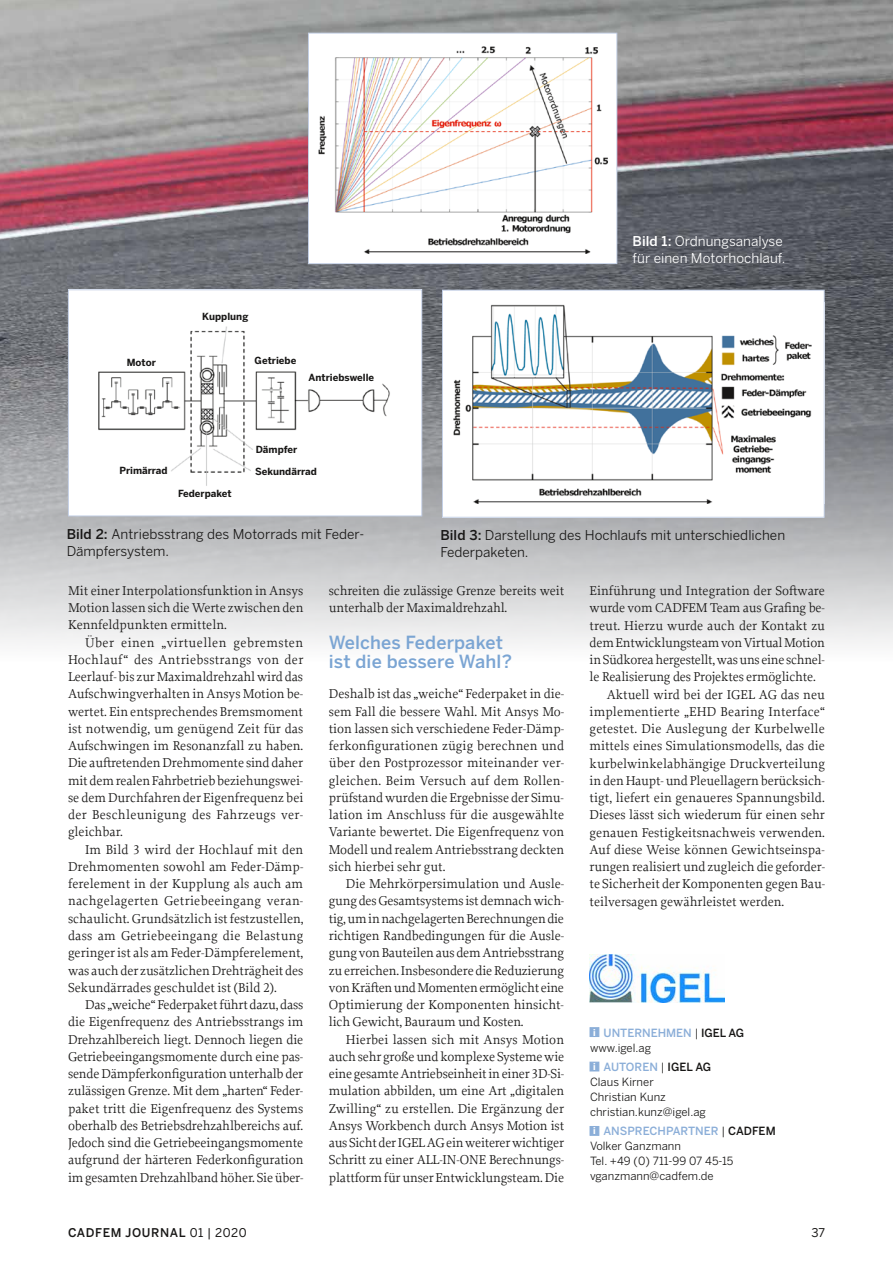
<style>
.page{position:relative;width:893px;height:1263px;background:#fff}
.page>*{position:absolute;margin:0;border:0;box-sizing:border-box;transform-origin:0 0}
.t1{font:500 18px/19.5px "Benton Sans";letter-spacing:.01em;color:#7ba5d3}
.t2{font:13.5px/17.2px "Proforma";color:#181716;text-align:justify}
.t3{font:13.5px/17.2px "Benton Sans";color:#181716}
.t4{font:13.5px/17.2px "Benton Sans";color:#fff}
.t5{font:13.5px "Proforma";letter-spacing:-.02em;color:#181716}
.t6{font:500 12px "Benton Sans";letter-spacing:.05em;color:#181716}
.t7{font:12px "Benton Sans";color:#181716}
.t8{font:11.25px/15px "Benton Sans";color:#181716}
.t9{font:700 9.75px "Benton Sans";letter-spacing:.005em;color:#181716}
.t10{font:900 condensed 9.3px "Frutiger";color:#fff}
.s1{font-weight:500}
.s2{font-weight:500;color:#8baed8}
.s3{font-weight:400}
</style>
<div class="page">
<img style="left:0;top:0;width:893px;height:645px">
<div style="left:590px;top:1027px;width:9px;height:10px;background:#8baed8;border:1px solid #8baed8"></div>
<div style="left:590px;top:1062px;width:9px;height:9px;background:#8baed8"></div>
<div style="left:590px;top:1126px;width:9px;height:10px;background:#8baed8;border:1px solid #8baed8"></div>
<div style="left:308px;top:33px;width:309px;height:231px;background:#fff"></div>
<img style="left:318px;top:46px;width:290px;height:207px">
<div style="left:308px;top:33px;width:309px;height:231px;border:1px solid #c3cfe5"></div>
<div style="left:68px;top:290px;width:354px;height:226px;background:#fff"></div>
<img style="left:98px;top:326px;width:292px;height:160px">
<div style="left:68px;top:289px;width:354px;height:227px;border:1px solid #c3cfe5"></div>
<div style="left:442px;top:290px;width:382px;height:227px;background:#fff"></div>
<img style="left:453px;top:304px;width:359px;height:200px">
<div style="left:442px;top:290px;width:383px;height:228px;border:1px solid #c3cfe5"></div>
<img style="left:590px;top:954px;width:134px;height:48px">
<p class="t9" style="left:127px;top:356px;width:31px">Motor</p>
<p class="t9" style="left:202px;top:310px;width:48px">Kupplung</p>
<p class="t9" style="left:255px;top:355px;width:43px">Getriebe</p>
<p class="t9" style="left:309px;top:371px;width:67px">Antriebswelle</p>
<p class="t9" style="left:120px;top:464px;width:50px">Primärrad</p>
<p class="t9" style="left:178px;top:488px;width:55px">Federpaket</p>
<p class="t9" style="left:256px;top:443px;width:43px">Dämpfer</p>
<p class="t9" style="left:255px;top:465px;width:63px">Sekundärrad</p>
<p class="t4" style="left:633px;top:232px;width:154px"><span class="s1">Bild 1:</span> Ordnungsanalyse für einen Motorhochlauf.</p>
<p class="t3" style="left:67px;top:525px;width:299px"><span class="s1">Bild 2:</span> Antriebsstrang des Motorrads mit Feder-<br>Dämpfersystem.</p>
<p class="t3" style="left:440px;top:526px;width:346px"><span class="s1">Bild 3:</span> Darstellung des Hochlaufs mit unterschiedlichen<br>Federpaketen.</p>
<p class="t2" style="left:68px;top:582px;width:237px">Mit einer Interpolationsfunktion in Ansys Motion lassen sich die Werte zwischen den Kennfeldpunkten ermitteln.</p>
<p class="t2" style="left:68px;top:633px;width:237px;text-indent:17px">Über einen „virtuellen gebremsten Hochlauf“ des Antriebsstrangs von der Leerlauf- bis zur Maximaldrehzahl wird das Aufschwingverhalten in Ansys Motion be&shy;wertet. Ein entsprechendes Bremsmoment ist notwendig, um genügend Zeit für das Aufschwingen im Resonanzfall zu haben.<br>Die auftretenden Drehmomente sind daher mit dem realen Fahrbetrieb beziehungswei&shy;se dem Durchfahren der Eigenfrequenz bei der Beschleunigung des Fahrzeugs ver&shy;gleichbar.</p>
<p class="t2" style="left:68px;top:840px;width:237px;text-indent:17px">Im Bild 3 wird der Hochlauf mit den Drehmomenten sowohl am Feder-Dämp&shy;ferelement in der Kupplung als auch am nachgelagerten Getriebeeingang veran&shy;schaulicht. Grundsätzlich ist festzustellen, dass am Getriebeeingang die Belastung geringer ist als am Feder-Dämpferelement, was auch der zusätzlichen Drehträgheit des Sekundärrades geschuldet ist (Bild 2).</p>
<p class="t2" style="left:68px;top:996px;width:237px;text-indent:17px">Das „weiche“ Federpaket führt dazu, dass die Eigenfrequenz des Antriebsstrangs im Drehzahlbereich liegt. Dennoch liegen die Getriebeeingangsmomente durch eine pas&shy;sende Dämpferkonfiguration unterhalb der zulässigen Grenze. Mit dem „harten“ Feder&shy;paket tritt die Eigenfrequenz des Systems oberhalb des Betriebsdrehzahlbereichs auf.<br>Jedoch sind die Getriebeeingangsmomente aufgrund der härteren Federkonfiguration im gesamten Drehzahlband höher. Sie über-</p>
<p class="t2" style="left:329px;top:582px;width:237px">schreiten die zulässige Grenze bereits weit unterhalb der Maximaldrehzahl.</p>
<h1 class="t1" style="left:329px;top:633px;width:185px">Welches Federpaket ist die bessere Wahl?</h1>
<p class="t2" style="left:329px;top:685px;width:237px">Deshalb ist das „weiche“ Federpaket in die&shy;sem Fall die bessere Wahl. Mit Ansys Mo&shy;tion lassen sich verschiedene Feder-Dämp&shy;ferkonfigurationen zügig berechnen und über den Postprozessor miteinander ver&shy;gleichen. Beim Versuch auf dem Rollen&shy;prüfstand wurden die Ergebnisse der Simu&shy;lation im Anschluss für die ausgewählte Variante bewertet. Die Eigenfrequenz von Modell und realem Antriebsstrang deckten sich hierbei sehr gut.</p>
<p class="t2" style="left:329px;top:875px;width:237px;text-indent:17px">Die Mehrkörpersimulation und Ausle&shy;gung des Gesamtsystems ist demnach wich&shy;tig, um in nachgelagerten Berechnungen die richtigen Randbedingungen für die Ausle&shy;gung von Bauteilen aus dem Antriebsstrang zu erreichen. Insbesondere die Reduzierung von Kräften und Momenten ermöglicht eine Optimierung der Komponenten hinsicht&shy;lich Gewicht, Bauraum und Kosten.</p>
<p class="t2" style="left:329px;top:1030px;width:237px;text-indent:17px">Hierbei lassen sich mit Ansys Motion auch sehr große und komplexe Systeme wie eine gesamte Antriebseinheit in einer 3D-Si&shy;mulation abbilden, um eine Art „digitalen Zwilling“ zu erstellen. Die Ergänzung der Ansys Workbench durch Ansys Motion ist aus Sicht der IGEL AG ein weiterer wichtiger Schritt zu einer ALL-IN-ONE Berechnungs&shy;plattform für unser Entwicklungsteam. Die</p>
<p class="t2" style="left:590px;top:582px;width:237px">Einführung und Integration der Software</p>
<p class="t2" style="left:590px;top:599px;width:237px">wurde vom CADFEM Team aus Grafing be-</p>
<p class="t2" style="left:590px;top:616px;width:237px">treut. Hierzu wurde auch der Kontakt zu</p>
<p class="t2" style="left:590px;top:633px;width:237px">dem Entwicklungsteam von Virtual Motion</p>
<p class="t5" style="left:590px;top:651px;width:237px">in Südkorea hergestellt, was uns eine schnel-</p>
<p class="t2" style="left:590px;top:668px;width:228px">le Realisierung des Projektes ermöglichte.</p>
<p class="t2" style="left:607px;top:685px;width:220px">Aktuell wird bei der IGEL AG das neu</p>
<p class="t2" style="left:590px;top:702px;width:237px">implementierte „EHD Bearing Interface“</p>
<p class="t2" style="left:590px;top:720px;width:237px">getestet. Die Auslegung der Kurbelwelle</p>
<p class="t2" style="left:590px;top:737px;width:237px">mittels eines Simulationsmodells, das die</p>
<p class="t2" style="left:590px;top:754px;width:237px">kurbelwinkelabhängige Druckverteilung</p>
<p class="t2" style="left:590px;top:772px;width:237px">in den Haupt- und Pleuellagern berücksich-</p>
<p class="t2" style="left:590px;top:789px;width:237px">tigt, liefert ein genaueres Spannungsbild.</p>
<p class="t2" style="left:590px;top:806px;width:237px">Dieses lässt sich wiederum für einen sehr</p>
<p class="t2" style="left:590px;top:823px;width:237px">genauen Festigkeitsnachweis verwenden.</p>
<p class="t2" style="left:590px;top:841px;width:237px">Auf diese Weise können Gewichtseinspa-</p>
<p class="t2" style="left:590px;top:858px;width:237px">rungen realisiert und zugleich die geforder-</p>
<p class="t2" style="left:590px;top:875px;width:237px">te Sicherheit der Komponenten gegen Bau-</p>
<p class="t2" style="left:590px;top:892px;width:196px">teilversagen gewährleistet werden.</p>
<p class="t8" style="left:590px;top:1025px;width:156px;text-indent:14px"><span class="s2">UNTERNEHMEN</span> | <span class="s1">IGEL AG </span>www.igel.ag</p>
<p class="t8" style="left:590px;top:1059px;width:123px;text-indent:13px"><span class="s2">AUTOREN</span> | <span class="s1">IGEL AG<br></span>Claus Kirner<br>Christian Kunz christian.kunz@igel.ag</p>
<p class="t8" style="left:590px;top:1124px;width:187px;text-indent:13px"><span class="s2">ANSPRECHPARTNER</span> | <span class="s1">CADFEM<br></span>Volker Ganzmann<br>Tel. +49 (0) 711-99 07 45-15 vganzmann@cadfem.de</p>
<p class="t10" style="left:593px;top:1027px;width:4px">i</p>
<p class="t10" style="left:593px;top:1061px;width:4px">i</p>
<p class="t10" style="left:593px;top:1125px;width:4px">i</p>
<p class="t6" style="left:68px;top:1225px;width:180px">CADFEM JOURNAL <span class="s3">01 | 2020</span></p>
<p class="t7" style="left:811px;top:1225px;width:15px">37</p>
</div>
